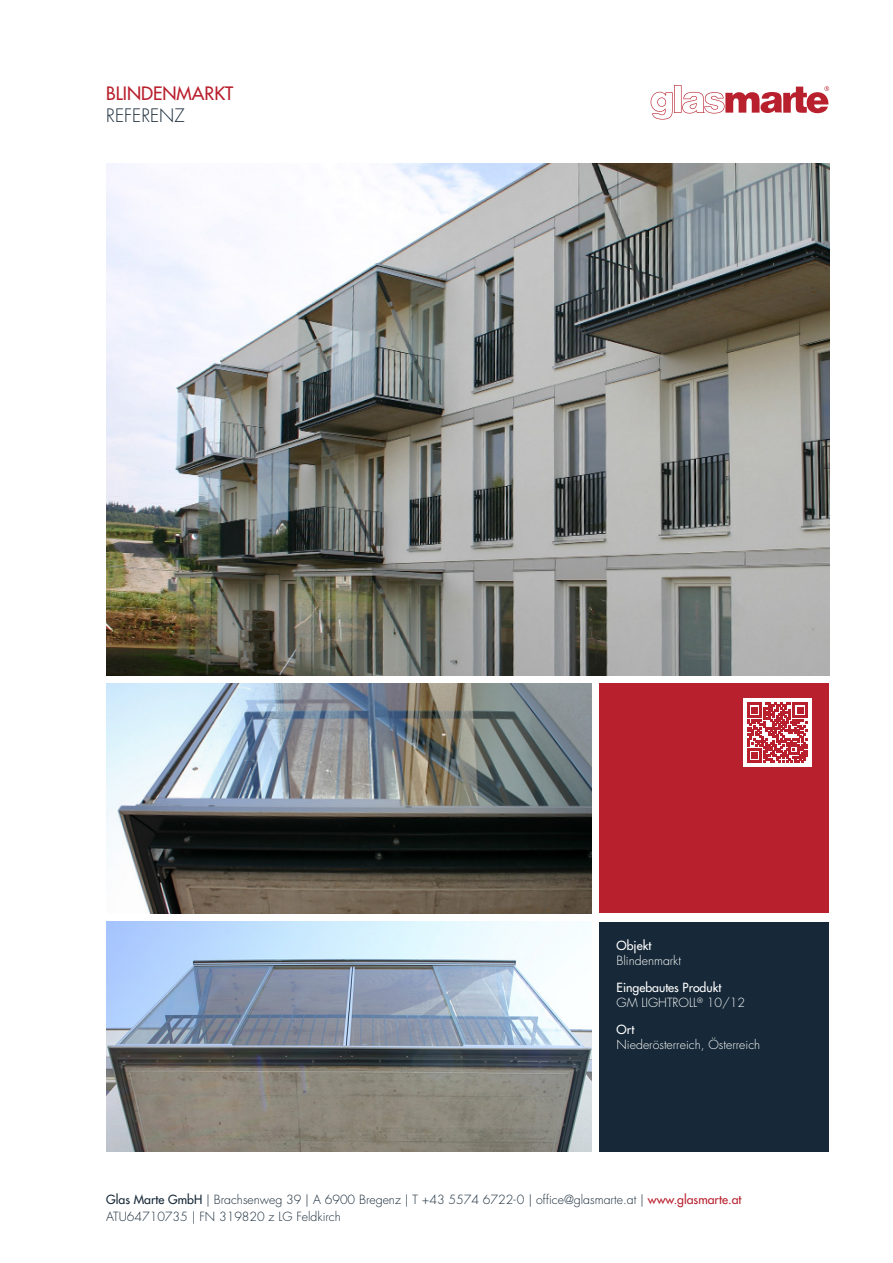
<style>
.page{position:relative;width:893px;height:1263px;background:#fff}
.page>*{position:absolute;margin:0;border:0;box-sizing:border-box;transform-origin:0 0}
.t1{font:500 18px "Futura Std";color:#b9202e}
.t2{font:300 18px "Futura Std";color:#172938}
.t3{font:300 12.3px/16.5px "Futura Std";color:#172938}
.t4{font:500 12.3px/14.7px "Futura Std";color:#fff}
.t5{font:300 12.3px "Futura Std";color:#fff}
.s1{font-weight:300}
.s2{font-weight:500}
.s3{font-weight:500;color:#b9202e}
</style>
<div class="page">
<div style="left:600px;top:922px;width:229px;height:229px;background:#172938"></div>
<svg style="left:651px;top:85px;width:178px;height:35px"></svg>
<img style="left:106px;top:164px;width:723px;height:511px">
<img style="left:106px;top:684px;width:485px;height:229px">
<div style="left:600px;top:684px;width:229px;height:229px;background:#b9202e"></div>
<div style="left:743px;top:699px;width:68px;height:68px;background:#fff"></div>
<svg style="left:747px;top:703px;width:60px;height:60px"></svg>
<img style="left:106px;top:922px;width:485px;height:229px">
<h1 class="t1" style="left:106px;top:82px;width:129px">BLINDENMARKT</h1>
<h1 class="t2" style="left:106px;top:104px;width:80px">REFERENZ</h1>
<p class="t4" style="left:617px;top:938px;width:36px">Objekt</p>
<p class="t5" style="left:617px;top:953px;width:66px">Blindenmarkt</p>
<p class="t4" style="left:617px;top:980px;width:130px">Eingebautes Produkt<br><span class="s1">GM LIGHTROLL</span><sup>®</sup> <span class="s1">10/12</span></p>
<p class="t4" style="left:617px;top:1022px;width:19px">Ort</p>
<p class="t5" style="left:617px;top:1037px;width:145px">Niederösterreich, Österreich</p>
<p class="t3" style="left:106px;top:1192px;width:637px"><span class="s2">Glas Marte GmbH</span> | Brachsenweg 39 | A 6900 Bregenz | T +43 5574 6722-0 | office@glasmarte.at | <span class="s3">www.glasmarte.at<br></span>ATU64710735 | FN 319820 z LG Feldkirch</p>
</div>
